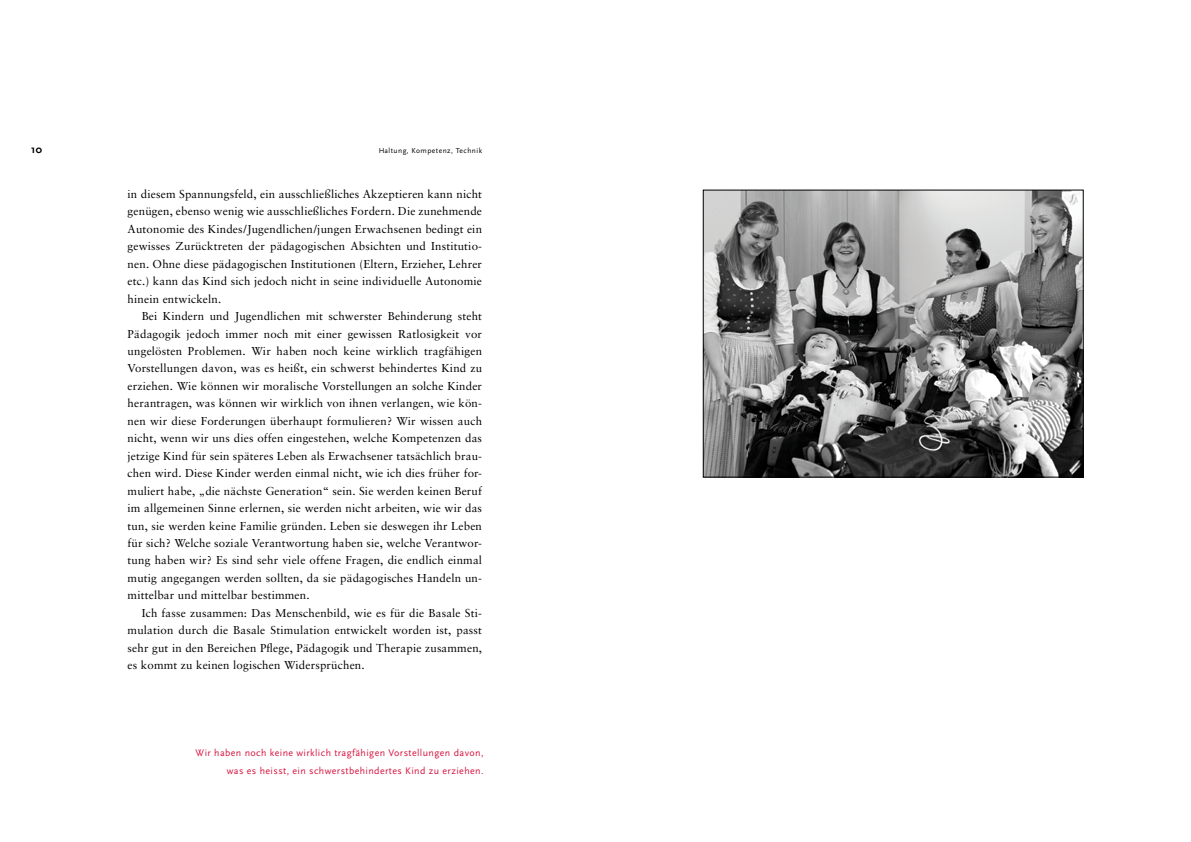
<style>
.page{position:relative;width:1191px;height:842px;background:#fff}
.page>*{position:absolute;margin:0;border:0;box-sizing:border-box;transform-origin:0 0}
.t1{font:11.5px/17.4px "Sabon Roman Os F";letter-spacing:.015em;color:#000;text-align:justify}
.t2{font:700 11px "Scala Sans";color:#000}
.t3{font:10px/17.4px "Scala Sans";letter-spacing:.04em;color:#d7143f;text-align:right}
.t4{font:7.5px "Scala Sans";letter-spacing:.06em;color:#000}
</style>
<div class="page">
<img style="left:705px;top:192px;width:376px;height:283px">
<div style="left:703px;top:190px;width:380px;height:287px;border:1px solid #000"></div>
<p class="t2" style="left:31px;top:144px;width:13px">10</p>
<p class="t4" style="left:379px;top:147px;width:105px">Haltung, Kompetenz, Technik</p>
<p class="t1" style="left:128px;top:185px;width:356px">in diesem Spannungsfeld, ein ausschließliches Akzeptieren kann nicht genügen, ebenso wenig wie ausschließliches Fordern. Die zunehmende Autonomie des Kindes/Jugendlichen/jungen Erwachsenen bedingt ein gewisses Zurücktreten der pädagogischen Absichten und Institutio&shy;nen. Ohne diese pädagogischen Institutionen (Eltern, Erzieher, Lehrer etc.) kann das Kind sich jedoch nicht in seine individuelle Autonomie hinein entwickeln.</p>
<p class="t1" style="left:128px;top:307px;width:356px;text-indent:14px">Bei Kindern und Jugendlichen mit schwerster Behinderung steht Pädagogik jedoch immer noch mit einer gewissen Ratlosigkeit vor ungelösten Problemen. Wir haben noch keine wirklich tragfähigen Vorstellungen davon, was es heißt, ein schwerst behindertes Kind zu erziehen. Wie können wir moralische Vorstellungen an solche Kinder herantragen, was können wir wirklich von ihnen verlangen, wie kön&shy;nen wir diese Forderungen überhaupt formulieren? Wir wissen auch nicht, wenn wir uns dies offen eingestehen, welche Kompetenzen das jetzige Kind für sein späteres Leben als Erwachsener tatsächlich brau&shy;chen wird. Diese Kinder werden einmal nicht, wie ich dies früher for&shy;muliert habe, „die nächste Generation“ sein. Sie werden keinen Beruf im allgemeinen Sinne erlernen, sie werden nicht arbeiten, wie wir das tun, sie werden keine Familie gründen. Leben sie deswegen ihr Leben für sich? Welche soziale Verantwortung haben sie, welche Verantwor&shy;tung haben wir? Es sind sehr viele offene Fragen, die endlich einmal mutig angegangen werden sollten, da sie pädagogisches Handeln un&shy;mittelbar und mittelbar bestimmen.</p>
<p class="t1" style="left:128px;top:604px;width:356px;text-indent:14px">Ich fasse zusammen: Das Menschenbild, wie es für die Basale Sti&shy;mulation durch die Basale Stimulation entwickelt worden ist, passt sehr gut in den Bereichen Pflege, Pädagogik und Therapie zusammen, es kommt zu keinen logischen Widersprüchen.</p>
<p class="t3" style="left:196px;top:745px;width:289px">Wir haben noch keine wirklich tragfähigen Vorstellungen davon, was es heisst, ein schwerstbehindertes Kind zu erziehen.</p>
</div>
